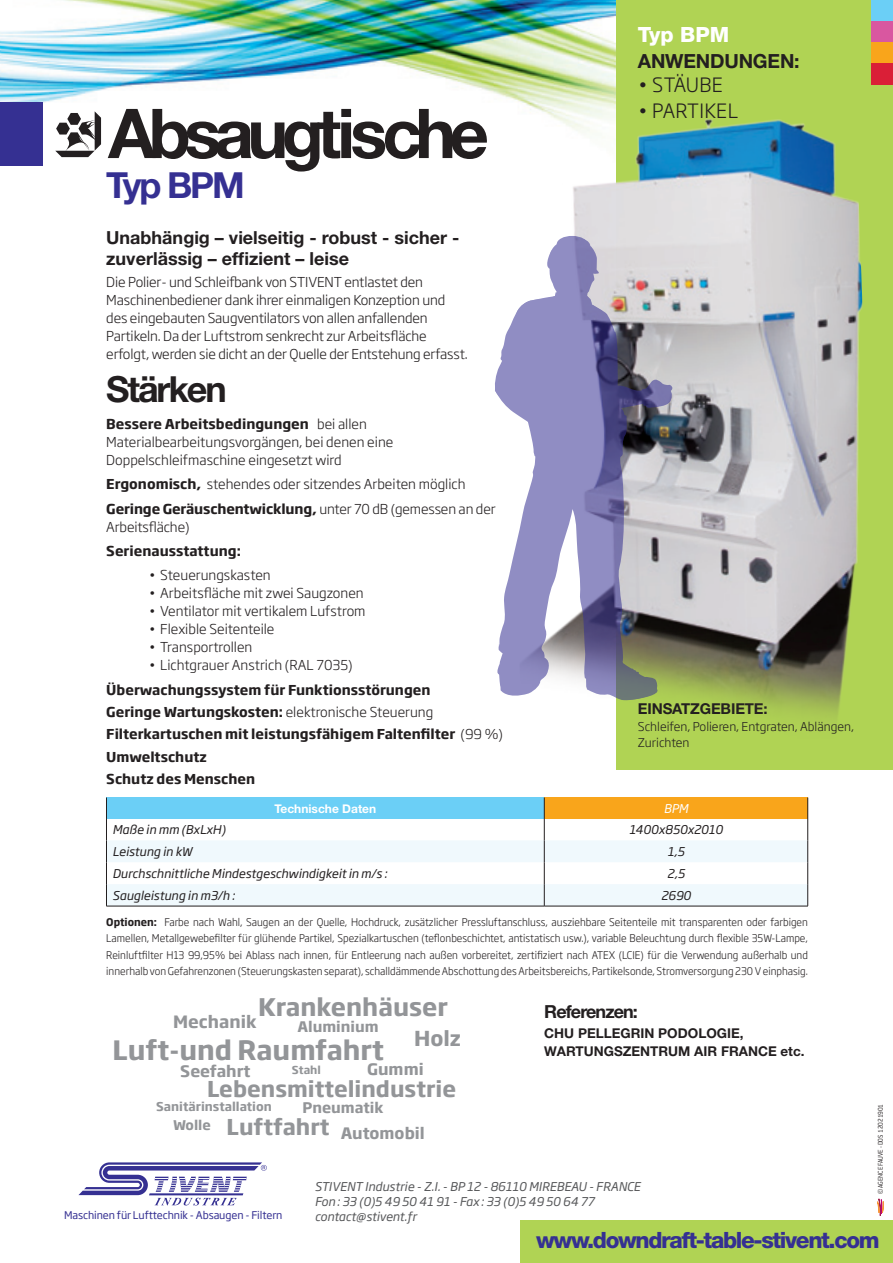
<style>
.page{position:relative;width:893px;height:1263px;background:#fff}
.page>*{position:absolute;margin:0;border:0;box-sizing:border-box;transform-origin:0 0}
.t1{font:700 68.85px "Helvetica Neue";letter-spacing:-.095em;color:#231f20}
.Titre_page{font:700 36px "Helvetica Neue";letter-spacing:-.06em;color:#231f20}
.Titre_page-2{font:700 36px "Helvetica Neue";letter-spacing:-.06em;color:#353092}
.Texte_courant{font:700 26.4px "Soho Gothic Std";color:#939598}
.Texte_courant-2{font:700 24px "Soho Gothic Std";color:#939598}
.t2{font:800 22.5px "Helvetica Neue";letter-spacing:-.06em;color:#353092}
.Texte_courant-3{font:700 21.6px "Soho Gothic Std";color:#939598}
.Titre_page-3{font:800 21px "Helvetica Neue";color:#fff}
.Texte_courant-4{font:700 20.4px "Soho Gothic Std";color:#939598}
.Texte_courant-5{font:300 19.5px "Soho Gothic Std";letter-spacing:.015em;color:#231f20}
.Titre_texte{font:700 19.5px "Helvetica Neue";letter-spacing:-.01em;color:#231f20}
.Titre_texte-2{font:700 18px/21px "Helvetica Neue";color:#231f20}
.Texte_courant-6{font:700 18px "Helvetica Neue";letter-spacing:-.05em;color:#231f20}
.Texte_courant-7{font:700 16.8px "Soho Gothic Std";color:#939598}
.Texte_courant-8{font:700 15.6px "Soho Gothic Std";color:#939598}
.Titre_texte-3{font:700 15px "Helvetica Neue";letter-spacing:-.01em;color:#231f20}
.Texte_courant-9{font:700 14.4px "Soho Gothic Std";color:#939598}
.Texte_courant-10{font:300 13.5px/18px "Soho Gothic Std";letter-spacing:-.01em;color:#231f20}
.Texte_courant-11{font:700 13.5px "Soho Gothic Std";color:#231f20}
.Texte_courant-12{font:700 13.5px/18px "Helvetica Neue";color:#231f20}
.Texte_courant-13{font:700 13.2px "Soho Gothic Std";color:#939598}
.t3{font:italic 12px "Soho Gothic Std";color:#231f20}
.t4{font:italic 12px/15px "Soho Gothic Std";color:#57585a}
.Texte_courant-14{font:300 12px/16.5px "Soho Gothic Std";color:#231f20}
.Texte_courant-15{font:700 12px "Soho Gothic Std";color:#939598}
.t5{font:700 12px "Helvetica Neue";color:#fff}
.t6{font:italic 12px "Soho Gothic Std";color:#fff}
.Texte_courant-16{font:700 10.8px "Soho Gothic Std";color:#939598}
.Texte_courant-17{font:300 10.5px/16.5px "Soho Gothic Std";color:#231f20;text-align:justify;scale:.95 1}
.t7{font:10.5px "Soho Gothic Std";letter-spacing:-.01em;color:#353092}
.t8{font:300 7.5px "Conduit ITC";letter-spacing:-.02em;color:#231f20}
.s1{font-weight:700}
.s2{font-weight:300}
</style>
<div class="page">
<img style="left:0;top:0;width:617px;height:158px">
<div style="left:617px;top:0;width:276px;height:770px;background:#b0d354"></div>
<div style="left:872px;top:0;width:21px;height:21px;background:#6bcff6"></div>
<div style="left:872px;top:21px;width:21px;height:22px;background:#d957a0"></div>
<div style="left:872px;top:43px;width:21px;height:21px;background:#f9a51b"></div>
<div style="left:872px;top:64px;width:21px;height:21px;background:#da1f37"></div>
<div style="left:0;top:102px;width:43px;height:64px;background:#353092"></div>
<svg style="left:78px;top:1162px;width:189px;height:43px"></svg>
<div style="left:106px;top:797px;width:438px;height:22px;background:#6bcff6"></div>
<div style="left:544px;top:797px;width:264px;height:22px;background:#f9a51b"></div>
<svg style="left:107px;top:840px;width:700px;height:66px;fill:#f0f9fd"></svg>
<svg style="left:807px;top:814px;width:1px;height:92px"></svg>
<svg style="left:544px;top:814px;width:1px;height:92px"></svg>
<svg style="left:106px;top:797px;width:1px;height:109px"></svg>
<hr style="left:106px;top:906px;width:438px;height:1px;background:#231f20">
<hr style="left:544px;top:906px;width:264px;height:1px;background:#231f20">
<svg style="left:877px;top:1199px;width:6px;height:17px"></svg>
<svg style="left:55px;top:111px;width:46px;height:46px"></svg>
<img style="left:500px;top:86px;width:363px;height:728px">
<svg style="left:497px;top:486px;width:138px;height:208px"></svg>
<svg style="left:495px;top:237px;width:180px;height:249px"></svg>
<svg style="left:584px;top:658px;width:75px;height:44px;background:#898f8f"></svg>
<svg style="left:498px;top:655px;width:55px;height:45px"></svg>
<div style="left:521px;top:1220px;width:372px;height:43px;background:#b0d354"></div>
<p class="t1" style="left:108px;top:91px;width:382px">Absaugtische</p>
<p class="Titre_page-2" style="left:106px;top:163px;width:140px">Typ BPM</p>
<p class="Titre_texte-2" style="left:106px;top:226px;width:355px">Unabhängig – vielseitig - robust - sicher - zuverlässig – effizient – leise</p>
<p class="Texte_courant-10" style="left:106px;top:273px;width:363px">Die Polier- und Schleifbank von STIVENT entlastet den Maschinenbediener dank ihrer einmaligen Konzeption und des eingebauten Saugventilators von allen anfallenden Partikeln. Da der Luftstrom senkrecht zur Arbeitsfläche erfolgt, werden sie dicht an der Quelle der Entstehung erfasst.</p>
<p class="Titre_page" style="left:106px;top:367px;width:122px">Stärken</p>
<p class="Texte_courant-10" style="left:106px;top:415px;width:289px"><span class="s1">Bessere Arbeitsbedingungen</span> bei allen<br>Materialbearbeitungsvorgängen, bei denen eine<br>Doppelschleifmaschine eingesetzt wird</p>
<p class="Texte_courant-10" style="left:106px;top:475px;width:361px"><span class="s1">Ergonomisch,</span> stehendes oder sitzendes Arbeiten möglich</p>
<p class="Texte_courant-10" style="left:106px;top:500px;width:391px"><span class="s1">Geringe Geräuschentwicklung,</span> unter 70 dB (gemessen an der<br>Arbeitsfläche)</p>
<p class="Texte_courant-11" style="left:106px;top:542px;width:136px">Serienausstattung:</p>
<p class="Texte_courant-10" style="left:149px;top:567px;width:123px">• Steuerungskasten</p>
<p class="Texte_courant-10" style="left:149px;top:585px;width:216px">• Arbeitsfläche mit zwei Saugzonen</p>
<p class="Texte_courant-10" style="left:149px;top:603px;width:218px">• Ventilator mit vertikalem Lufstrom</p>
<p class="Texte_courant-10" style="left:149px;top:621px;width:127px">• Flexible Seitenteile</p>
<p class="Texte_courant-10" style="left:149px;top:639px;width:105px">• Transportrollen</p>
<p class="Texte_courant-10" style="left:149px;top:657px;width:205px">• Lichtgrauer Anstrich (RAL 7035)</p>
<p class="Texte_courant-11" style="left:106px;top:681px;width:326px">Überwachungssystem für Funktionsstörungen</p>
<p class="Texte_courant-11" style="left:106px;top:703px;width:329px">Geringe Wartungskosten: <span class="s2">elektronische Steuerung</span></p>
<p class="Texte_courant-11" style="left:106px;top:725px;width:398px">Filterkartuschen mit leistungsfähigem Faltenfilter <span class="s2">(99 %)</span></p>
<p class="Texte_courant-11" style="left:106px;top:748px;width:102px">Umweltschutz</p>
<p class="Texte_courant-11" style="left:106px;top:770px;width:150px">Schutz des Menschen</p>
<p class="Titre_page-3" style="left:638px;top:22px;width:93px">Typ BPM</p>
<p class="Titre_texte" style="left:638px;top:49px;width:163px">ANWENDUNGEN:</p>
<p class="Texte_courant-5" style="left:638px;top:73px;width:87px">• STÄUBE</p>
<p class="Texte_courant-5" style="left:638px;top:98px;width:102px">• PARTIKEL</p>
<p class="Titre_texte-3" style="left:638px;top:700px;width:131px">EINSATZGEBIETE:</p>
<p class="Texte_courant-14" style="left:638px;top:718px;width:218px">Schleifen, Polieren, Entgraten, Ablängen,<br>Zurichten</p>
<p class="t5" style="left:274px;top:801px;width:103px">Technische Daten</p>
<p class="t6" style="left:664px;top:801px;width:26px">BPM</p>
<p class="t3" style="left:112px;top:822px;width:115px">Maße in mm (BxLxH)</p>
<p class="t3" style="left:629px;top:822px;width:95px">1400x850x2010</p>
<p class="t3" style="left:112px;top:844px;width:81px">Leistung in kW</p>
<p class="t3" style="left:667px;top:844px;width:19px">1,5</p>
<p class="t3" style="left:112px;top:866px;width:276px">Durchschnittliche Mindestgeschwindigkeit in m/s :</p>
<p class="t3" style="left:667px;top:866px;width:19px">2,5</p>
<p class="t3" style="left:112px;top:888px;width:124px">Saugleistung in m3/h :</p>
<p class="t3" style="left:661px;top:888px;width:31px">2690</p>
<p class="Texte_courant-17" style="left:106px;top:914px;width:740px"><span class="s1">Optionen:</span> Farbe nach Wahl, Saugen an der Quelle, Hochdruck, zusätzlicher Pressluftanschluss, ausziehbare Seitenteile mit transparenten oder farbigen Lamellen, Metallgewebefilter für glühende Partikel, Spezialkartuschen (teflonbeschichtet, antistatisch usw.), variable Beleuchtung durch flexible 35W-Lampe, Reinluftfilter H13 99,95% bei Ablass nach innen, für Entleerung nach außen vorbereitet, zertifiziert nach ATEX (LCIE) für die Verwendung außerhalb und innerhalb von Gefahrenzonen (Steuerungskasten separat), schalldämmende Abschottung des Arbeitsbereichs, Partikelsonde, Stromversorgung 230 V einphasig.</p>
<p class="Texte_courant-2" style="left:258px;top:992px;width:191px">Krankenhäuser</p>
<p class="Texte_courant-9" style="left:297px;top:1018px;width:83px">Aluminium</p>
<p class="Texte_courant-7" style="left:173px;top:1011px;width:85px">Mechanik</p>
<p class="Texte_courant" style="left:112px;top:1032px;width:273px">Luft-und Raumfahrt</p>
<p class="Texte_courant-8" style="left:367px;top:1059px;width:58px">Gummi</p>
<p class="Texte_courant-4" style="left:414px;top:1025px;width:49px">Holz</p>
<p class="Texte_courant-8" style="left:180px;top:1061px;width:72px">Seefahrt</p>
<p class="Texte_courant-16" style="left:292px;top:1063px;width:31px">Stahl</p>
<p class="Texte_courant-3" style="left:207px;top:1075px;width:250px">Lebensmittelindustrie</p>
<p class="Texte_courant-3" style="left:227px;top:1113px;width:104px">Luftfahrt</p>
<p class="Texte_courant-15" style="left:156px;top:1098px;width:117px">Sanitärinstallation</p>
<p class="Texte_courant-13" style="left:173px;top:1116px;width:39px">Wolle</p>
<p class="Texte_courant-9" style="left:302px;top:1098px;width:82px">Pneumatik</p>
<p class="Texte_courant-8" style="left:341px;top:1122px;width:85px">Automobil</p>
<p class="Texte_courant-6" style="left:544px;top:1000px;width:95px">Referenzen:</p>
<p class="Texte_courant-12" style="left:544px;top:1024px;width:262px">CHU PELLEGRIN PODOLOGIE,<br>WARTUNGSZENTRUM AIR FRANCE etc.</p>
<p class="t7" style="left:64px;top:1209px;width:220px">Maschinen für Lufttechnik - Absaugen - Filtern</p>
<p class="t4" style="left:315px;top:1179px;width:327px">STIVENT Industrie - Z.I. - BP 12 - 86110 MIREBEAU - FRANCE<br>Fon: 33 (0)5 49 50 41 91 - Fax: 33 (0)5 49 50 64 77</p>
<p class="t4" style="left:315px;top:1209px;width:103px">contact@stivent.fr</p>
<p class="t8" style="left:876px;top:1194px;width:92px;rotate:-90deg">© AGENCE FAUVE - DOS 12021901</p>
<p class="t2" style="left:536px;top:1227px;width:345px">www.downdraft-table-stivent.com</p>
</div>
